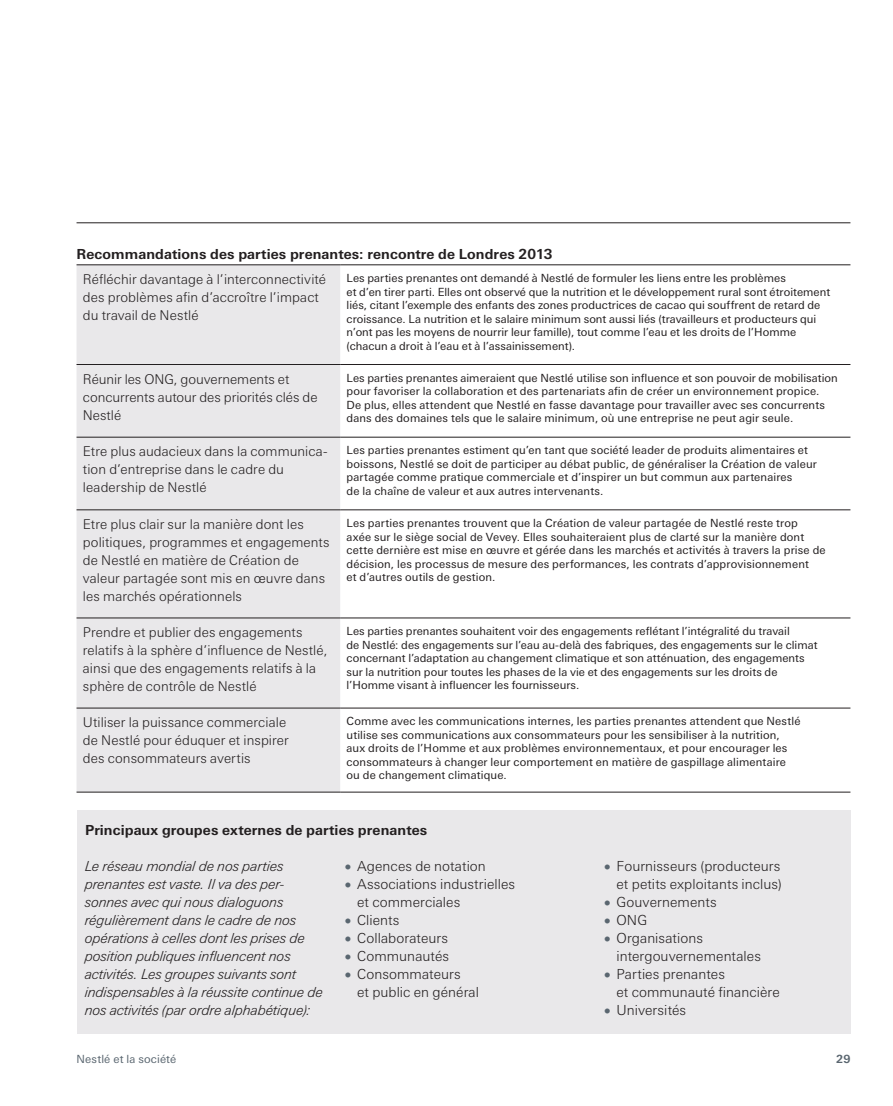
<style>
.page{position:relative;width:893px;height:1106px;background:#fff}
.page>*{position:absolute;margin:0;border:0;box-sizing:border-box;transform-origin:0 0}
.t1{font:300 13.8px/18px "LT Univers Basic";letter-spacing:.005em;color:#231f20}
.t2{font:italic 300 13.8px/18px "LT Univers Basic";color:#231f20}
.t3{font:700 13.8px "LT Univers Basic";letter-spacing:.005em;color:#231f20}
.t4{font:300 13.5px/18px "LT Univers Basic";letter-spacing:.005em;color:#231f20}
.t5{font:11.25px/13.5px "LT Univers Basic";letter-spacing:.01em;color:#231f20}
.t6{font:11.25px "LT Univers Basic";letter-spacing:.015em;color:#5a6670}
.t7{font:700 11.25px "LT Univers Basic";color:#5a6670}
.s1{color:#5a6670}
</style>
<div class="page">
<div style="left:77px;top:810px;width:773px;height:224px;background:#e9e8ea"></div>
<div style="left:77px;top:265px;width:263px;height:527px;background:#e9e8ea"></div>
<hr style="left:77px;top:264px;width:263px;height:1px;background:#231f20">
<hr style="left:340px;top:264px;width:510px;height:1px;background:#231f20">
<hr style="left:77px;top:364px;width:263px;height:1px;background:#231f20">
<hr style="left:340px;top:364px;width:510px;height:1px;background:#231f20">
<hr style="left:77px;top:437px;width:263px;height:1px;background:#231f20">
<hr style="left:340px;top:437px;width:510px;height:1px;background:#231f20">
<hr style="left:77px;top:509px;width:263px;height:1px;background:#231f20">
<hr style="left:340px;top:509px;width:510px;height:1px;background:#231f20">
<hr style="left:77px;top:617px;width:263px;height:1px;background:#231f20">
<hr style="left:340px;top:617px;width:510px;height:1px;background:#231f20">
<hr style="left:77px;top:708px;width:263px;height:1px;background:#231f20">
<hr style="left:340px;top:708px;width:510px;height:1px;background:#231f20">
<hr style="left:77px;top:792px;width:263px;height:1px;background:#231f20">
<hr style="left:340px;top:792px;width:510px;height:1px;background:#231f20">
<hr style="left:77px;top:222px;width:773px;height:1px;background:#231f20">
<p class="t3" style="left:77px;top:245px;width:477px">Recommandations des parties prenantes: rencontre de Londres 2013</p>
<p class="t4" style="left:83px;top:270px;width:245px">Réfléchir davantage à l’interconnectivité des problèmes afin d’accroître l’impact du travail de Nestlé</p>
<p class="t5" style="left:347px;top:271px;width:485px">Les parties prenantes ont demandé à Nestlé de formuler les liens entre les problèmes<br>et d’en tirer parti. Elles ont observé que la nutrition et le développement rural sont étroitement liés, citant l’exemple des enfants des zones productrices de cacao qui souffrent de retard de croissance. La nutrition et le salaire minimum sont aussi liés (travailleurs et producteurs qui n’ont pas les moyens de nourrir leur famille), tout comme l’eau et les droits de l’Homme (chacun a droit à l’eau et à l’assainissement).</p>
<p class="t4" style="left:83px;top:369px;width:236px">Réunir les ONG, gouvernements et concurrents autour des priorités clés de<br>Nestlé</p>
<p class="t5" style="left:347px;top:371px;width:493px">Les parties prenantes aimeraient que Nestlé utilise son influence et son pouvoir de mobilisation pour favoriser la collaboration et des partenariats afin de créer un environnement propice.<br>De plus, elles attendent que Nestlé en fasse davantage pour travailler avec ses concurrents dans des domaines tels que le salaire minimum, où une entreprise ne peut agir seule.</p>
<p class="t4" style="left:83px;top:442px;width:246px">Etre plus audacieux dans la communica&shy;tion d’entreprise dans le cadre du leadership de Nestlé</p>
<p class="t5" style="left:347px;top:444px;width:472px">Les parties prenantes estiment qu’en tant que société leader de produits alimentaires et boissons, Nestlé se doit de participer au débat public, de généraliser la Création de valeur partagée comme pratique commerciale et d’inspirer un but commun aux partenaires<br>de la chaîne de valeur et aux autres intervenants.</p>
<p class="t4" style="left:83px;top:515px;width:248px">Etre plus clair sur la manière dont les politiques, programmes et engagements de Nestlé en matière de Création de valeur partagée sont mis en œuvre dans les marchés opérationnels</p>
<p class="t5" style="left:347px;top:516px;width:481px">Les parties prenantes trouvent que la Création de valeur partagée de Nestlé reste trop<br>axée sur le siège social de Vevey. Elles souhaiteraient plus de clarté sur la manière dont cette dernière est mise en œuvre et gérée dans les marchés et activités à travers la prise de décision, les processus de mesure des performances, les contrats d’approvisionnement<br>et d’autres outils de gestion.</p>
<p class="t4" style="left:83px;top:623px;width:246px">Prendre et publier des engagements relatifs à la sphère d’influence de Nestlé, ainsi que des engagements relatifs à la sphère de contrôle de Nestlé</p>
<p class="t5" style="left:347px;top:624px;width:472px">Les parties prenantes souhaitent voir des engagements reflétant l’intégralité du travail<br>de Nestlé: des engagements sur l’eau au-delà des fabriques, des engagements sur le climat concernant l’adaptation au changement climatique et son atténuation, des engagements sur la nutrition pour toutes les phases de la vie et des engagements sur les droits de l’Homme visant à influencer les fournisseurs.</p>
<p class="t4" style="left:83px;top:713px;width:207px">Utiliser la puissance commerciale de Nestlé pour éduquer et inspirer des consommateurs avertis</p>
<p class="t5" style="left:347px;top:714px;width:455px">Comme avec les communications internes, les parties prenantes attendent que Nestlé utilise ses communications aux consommateurs pour les sensibiliser à la nutrition, aux droits de l’Homme et aux problèmes environnementaux, et pour encourager les consommateurs à changer leur comportement en matière de gaspillage alimentaire ou de changement climatique.</p>
<p class="t3" style="left:85px;top:821px;width:344px">Principaux groupes externes de parties prenantes</p>
<p class="t2" style="left:85px;top:856px;width:240px">Le réseau mondial de nos parties prenantes est vaste. Il va des per&shy;sonnes avec qui nous dialoguons régulièrement dans le cadre de nos opérations à celles dont les prises de position publiques influencent nos activités. Les groupes suivants sont indispensables à la réussite continue de nos activités (par ordre alphabétique):</p>
<p class="t1" style="left:344px;top:856px;width:143px"><span class="s1">•</span> Agences de notation</p>
<p class="t1" style="left:357px;top:874px;width:160px;text-indent:-13px"><span class="s1">•</span> Associations industrielles et commerciales</p>
<p class="t1" style="left:344px;top:910px;width:57px"><span class="s1">•</span> Clients</p>
<p class="t1" style="left:344px;top:928px;width:105px"><span class="s1">•</span> Collaborateurs</p>
<p class="t1" style="left:344px;top:946px;width:106px"><span class="s1">•</span> Communautés</p>
<p class="t1" style="left:357px;top:964px;width:123px;text-indent:-13px"><span class="s1">•</span> Consommateurs<br>et public en général</p>
<p class="t1" style="left:604px;top:856px;width:180px;text-align:right"><span class="s1">•</span> Fournisseurs (producteurs et petits exploitants inclus)</p>
<p class="t1" style="left:604px;top:892px;width:114px"><span class="s1">•</span> Gouvernements</p>
<p class="t1" style="left:604px;top:910px;width:45px"><span class="s1">•</span> ONG</p>
<p class="t1" style="left:617px;top:928px;width:146px;text-indent:-13px"><span class="s1">•</span> Organisations intergouvernementales</p>
<p class="t1" style="left:617px;top:964px;width:165px;text-indent:-13px"><span class="s1">•</span> Parties prenantes<br>et communauté financière</p>
<p class="t1" style="left:604px;top:1000px;width:84px"><span class="s1">•</span> Universités</p>
<p class="t6" style="left:77px;top:1053px;width:101px">Nestlé et la société</p>
<p class="t7" style="left:836px;top:1052px;width:16px">29</p>
</div>
